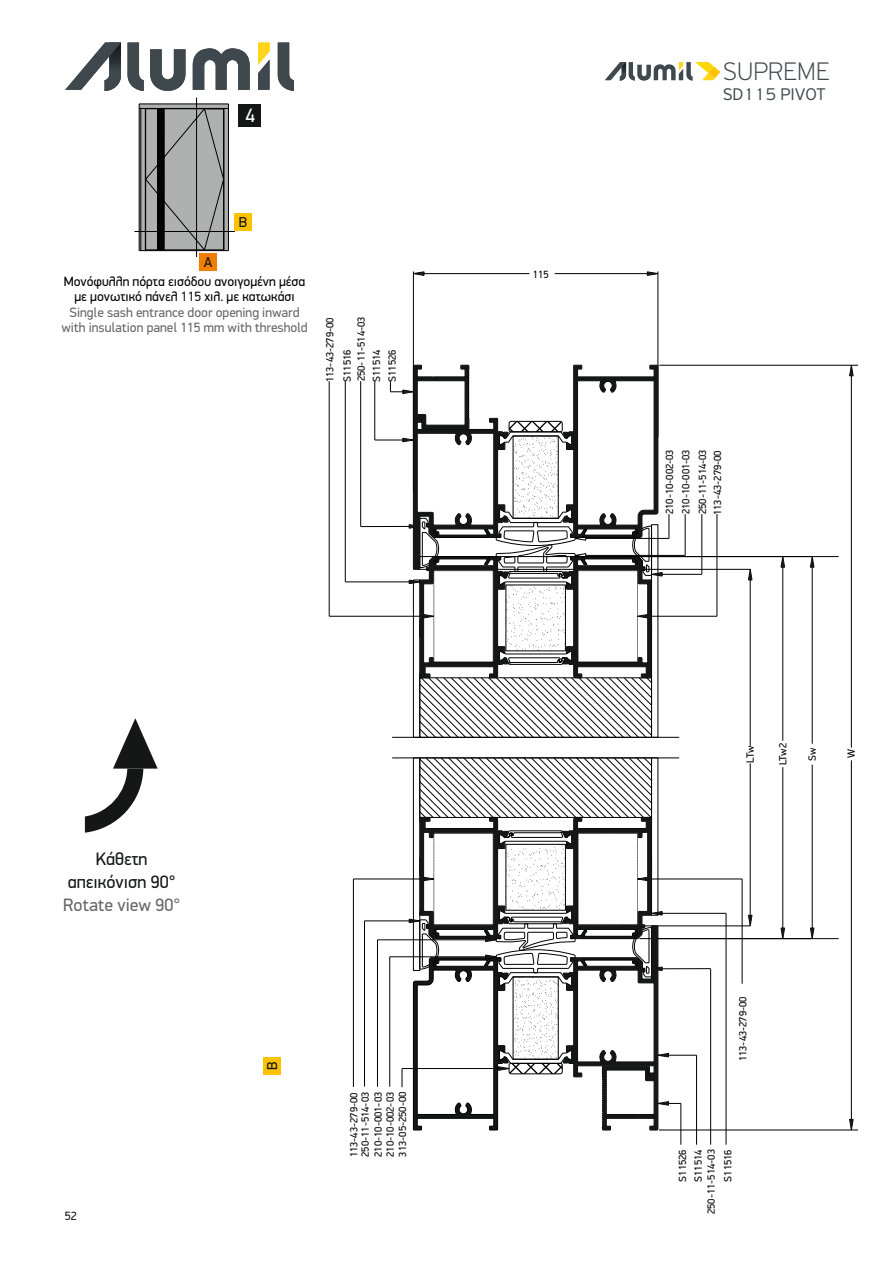
<style>
.page{position:relative;width:893px;height:1263px;background:#fff}
.page>*{position:absolute;margin:0;border:0;box-sizing:border-box;transform-origin:0 0}
.t1{font:100 27px "PF Highway Sans Pro";letter-spacing:.01em;color:#3e484d}
.t2{font:19.5px "PF Din Display Pro";color:#fff}
.t3{font:18px/23.2px "PF Din Display Pro";color:#151616;text-align:center}
.t4{font:18px "PF Din Display Pro";color:#686868}
.t5{font:300 18px "PF Highway Sans Pro";color:#3e484d}
.t6{font:14.4px "PF Din Display Pro";color:#151616}
.t7{font:13.5px/15.1px "PF Din Display Pro";color:#676767;text-align:center}
.t8{font:12px "PF Din Display Pro";color:#151616}
.t9{font:10.5px/12.3px "PF Din Display Pro";color:#000}
.s1{color:#000}
.s2{color:#151616}
</style>
<div class="page">
<svg style="left:150px;top:49px;width:36px;height:42px"></svg>
<svg style="left:193px;top:48px;width:57px;height:42px"></svg>
<svg style="left:128px;top:43px;width:16px;height:48px"></svg>
<svg style="left:278px;top:43px;width:16px;height:48px"></svg>
<svg style="left:258px;top:43px;width:12px;height:47px"></svg>
<svg style="left:65px;top:43px;width:56px;height:48px"></svg>
<svg style="left:605px;top:62px;width:115px;height:19px"></svg>
<svg style="left:85px;top:718px;width:73px;height:115px"></svg>
<div style="left:263px;top:1057px;width:17px;height:17px;background:#fcc200"></div>
<hr style="left:392px;top:758px;width:287px;height:1px;background:#000">
<hr style="left:392px;top:737px;width:287px;height:1px;background:#000">
<hr style="left:659px;top:1130px;width:199px;height:1px;background:#000">
<hr style="left:659px;top:365px;width:199px;height:1px;background:#000">
<hr style="left:812px;top:765px;width:1px;height:163px;background:#000">
<hr style="left:812px;top:567px;width:1px;height:177px;background:#000">
<hr style="left:622px;top:926px;width:128px;height:1px;background:#000">
<hr style="left:419px;top:569px;width:331px;height:1px;background:#000">
<hr style="left:750px;top:763px;width:1px;height:152px;background:#000">
<hr style="left:750px;top:580px;width:1px;height:166px;background:#000">
<hr style="left:658px;top:271px;width:1px;height:166px;background:#000">
<hr style="left:413px;top:271px;width:1px;height:221px;background:#000">
<hr style="left:555px;top:273px;width:92px;height:1px;background:#000">
<hr style="left:424px;top:273px;width:106px;height:1px;background:#000">
<hr style="left:657px;top:938px;width:182px;height:1px;background:#000">
<hr style="left:419px;top:556px;width:420px;height:1px;background:#000">
<hr style="left:782px;top:767px;width:1px;height:161px;background:#000">
<hr style="left:782px;top:567px;width:1px;height:174px;background:#000">
<hr style="left:681px;top:1103px;width:1px;height:42px;background:#000">
<hr style="left:696px;top:1055px;width:1px;height:90px;background:#000">
<hr style="left:710px;top:969px;width:1px;height:176px;background:#000">
<hr style="left:662px;top:968px;width:49px;height:1px;background:#000">
<hr style="left:726px;top:913px;width:1px;height:232px;background:#000">
<hr style="left:662px;top:913px;width:64px;height:1px;background:#000">
<hr style="left:742px;top:879px;width:1px;height:105px;background:#000">
<hr style="left:648px;top:879px;width:94px;height:1px;background:#000">
<hr style="left:389px;top:957px;width:1px;height:130px;background:#000">
<hr style="left:390px;top:956px;width:96px;height:1px;background:#000">
<hr style="left:377px;top:940px;width:1px;height:147px;background:#000">
<hr style="left:377px;top:939px;width:109px;height:1px;background:#000">
<hr style="left:364px;top:921px;width:1px;height:165px;background:#000">
<hr style="left:364px;top:921px;width:45px;height:1px;background:#000">
<hr style="left:353px;top:879px;width:1px;height:208px;background:#000">
<hr style="left:353px;top:879px;width:70px;height:1px;background:#000">
<svg style="left:402px;top:1069px;width:1px;height:18px"></svg>
<hr style="left:402px;top:1068px;width:96px;height:1px;background:#000">
<hr style="left:374px;top:381px;width:1px;height:59px;background:#000">
<hr style="left:360px;top:381px;width:1px;height:146px;background:#000">
<hr style="left:361px;top:526px;width:48px;height:1px;background:#000">
<hr style="left:345px;top:381px;width:1px;height:201px;background:#000">
<hr style="left:345px;top:582px;width:64px;height:1px;background:#000">
<hr style="left:329px;top:381px;width:1px;height:235px;background:#000">
<hr style="left:329px;top:616px;width:94px;height:1px;background:#000">
<svg style="left:669px;top:514px;width:1px;height:24px"></svg>
<hr style="left:586px;top:538px;width:83px;height:1px;background:#000">
<hr style="left:685px;top:514px;width:1px;height:41px;background:#000">
<hr style="left:586px;top:555px;width:99px;height:1px;background:#000">
<hr style="left:702px;top:514px;width:1px;height:60px;background:#000">
<hr style="left:662px;top:574px;width:40px;height:1px;background:#000">
<hr style="left:717px;top:514px;width:1px;height:102px;background:#000">
<hr style="left:648px;top:616px;width:69px;height:1px;background:#000">
<hr style="left:851px;top:760px;width:1px;height:359px;background:#000">
<hr style="left:851px;top:376px;width:1px;height:371px;background:#000">
<svg style="left:413px;top:272px;width:11px;height:4px"></svg>
<svg style="left:647px;top:272px;width:11px;height:4px"></svg>
<svg style="left:849px;top:365px;width:4px;height:11px"></svg>
<svg style="left:810px;top:928px;width:4px;height:11px"></svg>
<svg style="left:781px;top:928px;width:4px;height:10px"></svg>
<svg style="left:748px;top:915px;width:4px;height:11px"></svg>
<svg style="left:849px;top:1119px;width:4px;height:11px"></svg>
<svg style="left:748px;top:569px;width:4px;height:11px"></svg>
<svg style="left:781px;top:557px;width:4px;height:10px"></svg>
<svg style="left:810px;top:556px;width:4px;height:11px"></svg>
<svg style="left:409px;top:758px;width:287px;height:372px"></svg>
<div style="left:139px;top:104px;width:89px;height:147px;background:linear-gradient(to right,#afb0b0,#aeafaf)"></div>
<hr style="left:139px;top:104px;width:1px;height:147px;background:#000">
<hr style="left:139px;top:104px;width:89px;height:1px;background:#000">
<hr style="left:139px;top:250px;width:89px;height:1px;background:#000">
<hr style="left:228px;top:104px;width:1px;height:147px;background:#000">
<hr style="left:224px;top:108px;width:1px;height:143px;background:#000">
<hr style="left:139px;top:108px;width:89px;height:1px;background:#000">
<hr style="left:196px;top:98px;width:1px;height:159px;background:#000">
<hr style="left:134px;top:231px;width:101px;height:1px;background:#000">
<hr style="left:141px;top:108px;width:1px;height:143px;background:#000">
<svg style="left:145px;top:109px;width:79px;height:141px;background:#959696"></svg>
<div style="left:157px;top:109px;width:7px;height:141px;border:1px solid #000"></div>
<hr style="left:157px;top:109px;width:1px;height:141px;background:#000">
<hr style="left:164px;top:109px;width:1px;height:141px;background:#000">
<div style="left:235px;top:213px;width:17px;height:17px;background:#fcc200"></div>
<div style="left:200px;top:253px;width:17px;height:17px;background:#f27e00"></div>
<div style="left:238px;top:104px;width:23px;height:23px;background:#151616"></div>
<svg style="left:375px;top:365px;width:287px;height:372px"></svg>
<h2 class="t2" style="left:245px;top:107px;width:11px">4</h2>
<h3 class="t6" style="left:204px;top:256px;width:10px">A</h3>
<h3 class="t6" style="left:239px;top:216px;width:10px">B</h3>
<p class="t7" style="left:61px;top:275px;width:248px"><span class="s1">Μονόφυλλη πόρτα εισόδου ανοιγοµένη µέσα µε µονωτικό πάνελ</span> <span class="s2">115</span> <span class="s1">χιλ. µε κατωκάσι </span>Single sash entrance door opening inward with insulation panel 115 mm with threshold</p>
<p class="t9" style="left:322px;top:382px;width:66px;line-height:17.2px;rotate:-90deg">113-43-279-00<br>S11516</p>
<p class="t9" style="left:355px;top:382px;width:67px;line-height:15.5px;rotate:-90deg">250-11-514-03<br>S11514<br>S11526</p>
<h3 class="t3" style="left:68px;top:849px;width:109px">Κάθετη απεικόνιση 90°</h3>
<h3 class="t4" style="left:63px;top:898px;width:119px">Rotate view 90°</h3>
<p class="t8" style="left:65px;top:1211px;width:13px">52</p>
<h3 class="t6" style="left:266px;top:1070px;width:10px;rotate:-90deg">B</h3>
<p class="t9" style="left:349px;top:1157px;width:67px;line-height:11.1px;rotate:-90deg">113-43-279-00<br>250-11-514-03</p>
<p class="t9" style="left:373px;top:1157px;width:67px;text-align:justify;rotate:-90deg">210-10-001-03<br>210-10-002-03<br>313-05-250-00</p>
<p class="t9" style="left:533px;top:269px;width:17px">115</p>
<h1 class="t1" style="left:723px;top:60px;width:108px">SUPREME</h1>
<h3 class="t5" style="left:723px;top:86px;width:104px">SD115 PIVOT</h3>
<p class="t9" style="left:662px;top:514px;width:66px;line-height:16.5px;text-align:justify;rotate:-90deg">210-10-002-03<br>210-10-001-03<br>250-11-514-03</p>
<p class="t9" style="left:712px;top:515px;width:66px;rotate:-90deg">113-43-279-00</p>
<p class="t9" style="left:778px;top:765px;width:24px;rotate:-90deg">LTw2</p>
<p class="t9" style="left:846px;top:758px;width:11px;rotate:-90deg">W</p>
<p class="t9" style="left:745px;top:763px;width:19px;rotate:-90deg">LTw</p>
<p class="t9" style="left:807px;top:761px;width:15px;rotate:-90deg">Sw</p>
<p class="t9" style="left:738px;top:1061px;width:66px;rotate:-90deg">113-43-279-00</p>
<p class="t9" style="left:676px;top:1182px;width:34px;line-height:15.8px;rotate:-90deg">S11526<br>S11514</p>
<p class="t9" style="left:704px;top:1214px;width:66px;line-height:16.6px;text-align:right;rotate:-90deg">250-11-514-03<br>S11516</p>
</div>
